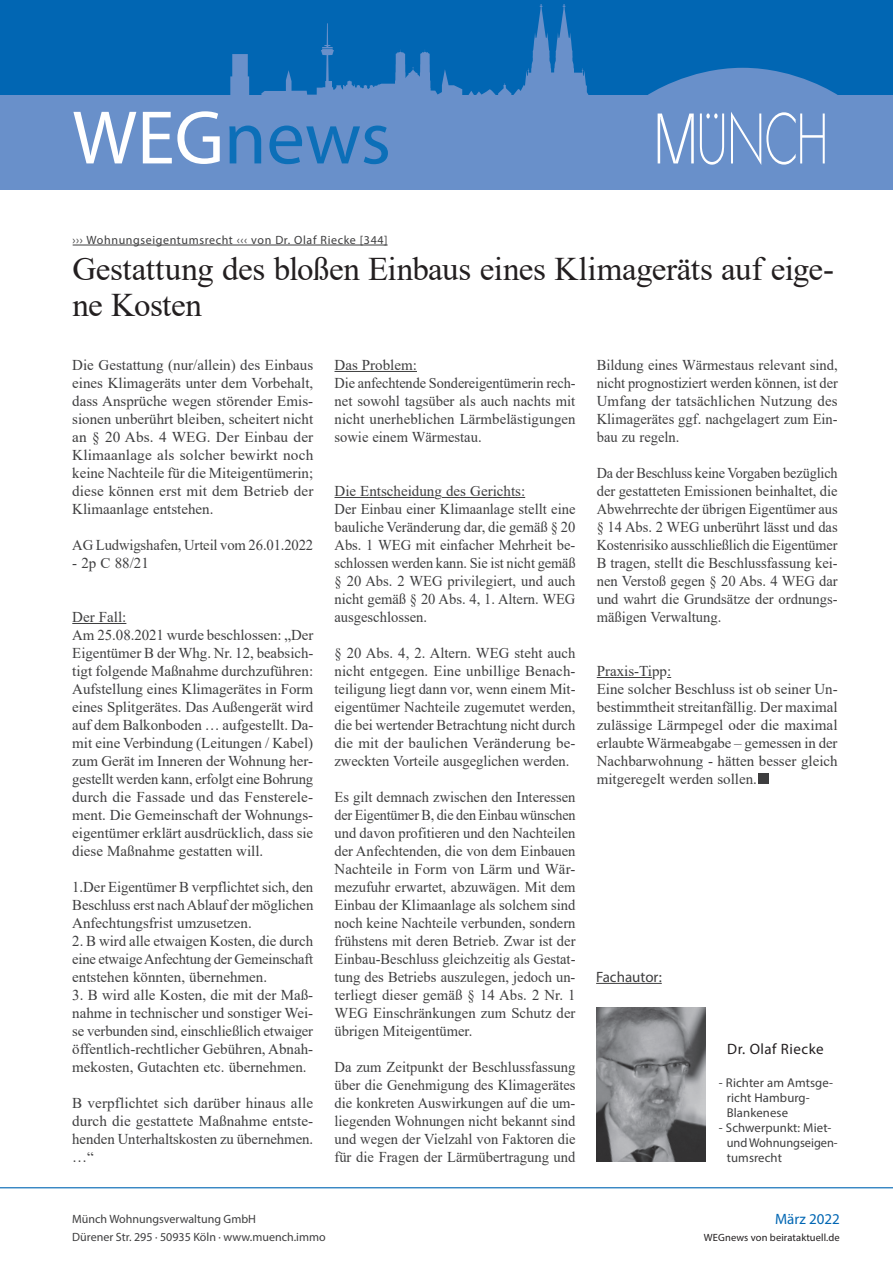
<style>
.page{position:relative;width:893px;height:1263px;background:#fff}
.page>*{position:absolute;margin:0;border:0;box-sizing:border-box;transform-origin:0 0}
.t1{font:76.5px "Myriad Pro";color:#0c6fb8}
.t2{font:33px/36px "Times New Roman";letter-spacing:-.015em;color:#231f20}
.t3{font:15px/18px "Times New Roman";color:#3e3e3f;text-align:justify}
.t4{font:15px/18px "Times New Roman";color:#3e3e3f;text-align:justify;scale:.95 1}
.t5{font:15px "Myriad Pro";letter-spacing:.03em;color:#231f20}
.t6{font:15px "Myriad Pro";color:#3e3e3f}
.t7{font:15px "Myriad Pro";color:#0166b3}
.t8{font:12.75px/15px "Myriad Pro";letter-spacing:.01em;color:#3e3e3f}
.t9{font:12px "Myriad Pro";color:#3e3e3f}
.t10{font:12px "Myriad Pro";letter-spacing:.05em;color:#3e3e3f}
.t11{font:10.5px "Myriad Pro";letter-spacing:.01em;color:#231f20}
.s1{color:#fff}
</style>
<div class="page">
<div style="left:0;top:95px;width:893px;height:95px;background:#6990ca"></div>
<hr style="left:0;top:1187px;width:893px;height:1px;background:#0166b3">
<div style="left:0;top:0;width:893px;height:95px;background:#0166b3"></div>
<svg style="left:221px;top:4px;width:372px;height:141px"></svg>
<svg style="left:648px;top:68px;width:189px;height:122px;background:#6b94cc"></svg>
<img style="left:596px;top:1007px;width:110px;height:155px">
<hr style="left:596px;top:983px;width:66px;height:1px;background:#3e3e3f">
<hr style="left:72px;top:623px;width:54px;height:1px;background:#3e3e3f">
<hr style="left:334px;top:371px;width:83px;height:1px;background:#3e3e3f">
<hr style="left:334px;top:497px;width:100px;height:1px;background:#3e3e3f">
<hr style="left:442px;top:497px;width:83px;height:1px;background:#3e3e3f">
<hr style="left:73px;top:245px;width:315px;height:1px;background:#3e3e3f">
<hr style="left:597px;top:677px;width:55px;height:1px;background:#3e3e3f">
<div style="left:758px;top:773px;width:11px;height:11px;background:#3e3e3f"></div>
<h1 class="t1" style="left:72px;top:91px;width:320px"><span class="s1">WEG</span>news</h1>
<p class="t10" style="left:73px;top:232px;width:316px">››› Wohnungseigentumsrecht ‹‹‹ von Dr. Olaf Riecke [344]</p>
<h2 class="t2" style="left:72px;top:250px;width:763px">Gestattung des bloßen Einbaus eines Klimageräts auf eige&shy;ne Kosten</h2>
<p class="t3" style="left:72px;top:355px;width:243px">Die Gestattung (nur/allein) des Einbaus eines Klimageräts unter dem Vorbehalt, dass Ansprüche wegen störender Emis&shy;sionen unberührt bleiben, scheitert nicht an § 20 Abs. 4 WEG. Der Einbau der Klimaanlage als solcher bewirkt noch keine Nachteile für die Miteigentümerin; diese können erst mit dem Betrieb der Klimaanlage entstehen.</p>
<p class="t3" style="left:72px;top:535px;width:242px">AG Ludwigshafen, Urteil vom 26.01.2022</p>
<p class="t3" style="left:72px;top:553px;width:78px">- 2p C 88/21</p>
<p class="t3" style="left:72px;top:607px;width:243px;text-align:left">Der Fall:<br>Am 25.08.2021 wurde beschlossen: „Der Eigentümer B der Whg. Nr. 12, beabsich&shy;tigt folgende Maßnahme durchzuführen:<br>Aufstellung eines Klimagerätes in Form eines Splitgerätes. Das Außengerät wird auf dem Balkonboden … aufgestellt. Da&shy;mit eine Verbindung (Leitungen / Kabel) zum Gerät im Inneren der Wohnung her&shy;gestellt werden kann, erfolgt eine Bohrung durch die Fassade und das Fensterele&shy;ment. Die Gemeinschaft der Wohnungs&shy;eigentümer erklärt ausdrücklich, dass sie diese Maßnahme gestatten will.</p>
<p class="t3" style="left:72px;top:877px;width:243px">1.Der Eigentümer B verpflichtet sich, den Beschluss erst nach Ablauf der möglichen Anfechtungsfrist umzusetzen.</p>
<p class="t3" style="left:72px;top:931px;width:242px">2. B wird alle etwaigen Kosten, die durch eine etwaige Anfechtung der Gemeinschaft entstehen könnten, übernehmen.</p>
<p class="t3" style="left:72px;top:985px;width:242px">3. B wird alle Kosten, die mit der Maß&shy;nahme in technischer und sonstiger Wei&shy;se verbunden sind, einschließlich etwaiger öffentlich-rechtlicher Gebühren, Abnah&shy;mekosten, Gutachten etc. übernehmen.</p>
<p class="t3" style="left:72px;top:1093px;width:243px">B verpflichtet sich darüber hinaus alle durch die gestattete Maßnahme entste&shy;henden Unterhaltskosten zu übernehmen. …“</p>
<p class="t3" style="left:334px;top:355px;width:243px;text-align:left">Das Problem:<br>Die anfechtende Sondereigentümerin rech&shy;net sowohl tagsüber als auch nachts mit nicht unerheblichen Lärmbelästigungen sowie einem Wärmestau.</p>
<p class="t3" style="left:334px;top:481px;width:243px;text-align:left">Die Entscheidung des Gerichts:<br>Der Einbau einer Klimaanlage stellt eine bauliche Veränderung dar, die gemäß § 20<br>Abs. 1 WEG mit einfacher Mehrheit be&shy;schlossen werden kann. Sie ist nicht gemäß § 20 Abs. 2 WEG privilegiert, und auch nicht gemäß § 20 Abs. 4, 1. Altern. WEG ausgeschlossen.</p>
<p class="t3" style="left:334px;top:643px;width:243px">§ 20 Abs. 4, 2. Altern. WEG steht auch nicht entgegen. Eine unbillige Benach&shy;teiligung liegt dann vor, wenn einem Mit&shy;eigentümer Nachteile zugemutet werden, die bei wertender Betrachtung nicht durch die mit der baulichen Veränderung be&shy;zweckten Vorteile ausgeglichen werden.</p>
<p class="t3" style="left:334px;top:787px;width:243px">Es gilt demnach zwischen den Interessen der Eigentümer B, die den Einbau wünschen und davon profitieren und den Nachteilen der Anfechtenden, die von dem Einbauen Nachteile in Form von Lärm und Wär&shy;mezufuhr erwartet, abzuwägen. Mit dem Einbau der Klimaanlage als solchem sind noch keine Nachteile verbunden, sondern frühstens mit deren Betrieb. Zwar ist der Einbau-Beschluss gleichzeitig als Gestat&shy;tung des Betriebs auszulegen, jedoch un&shy;terliegt dieser gemäß § 14 Abs. 2 Nr. 1<br>WEG Einschränkungen zum Schutz der übrigen Miteigentümer.</p>
<p class="t3" style="left:334px;top:1057px;width:243px">Da zum Zeitpunkt der Beschlussfassung über die Genehmigung des Klimagerätes die konkreten Auswirkungen auf die um&shy;liegenden Wohnungen nicht bekannt sind und wegen der Vielzahl von Faktoren die für die Fragen der Lärmübertragung und</p>
<p class="t3" style="left:597px;top:355px;width:243px">Bildung eines Wärmestaus relevant sind, nicht prognostiziert werden können, ist der Umfang der tatsächlichen Nutzung des Klimagerätes ggf. nachgelagert zum Ein&shy;bau zu regeln.</p>
<p class="t4" style="left:597px;top:463px;width:255px">Da der Beschluss keine Vorgaben bezüglich der gestatteten Emissionen beinhaltet, die Abwehrrechte der übrigen Eigentümer aus § 14 Abs. 2 WEG unberührt lässt und das Kostenrisiko ausschließlich die Eigentümer B tragen, stellt die Beschlussfassung kei&shy;nen Verstoß gegen § 20 Abs. 4 WEG dar und wahrt die Grundsätze der ordnungs&shy;mäßigen Verwaltung.</p>
<p class="t3" style="left:597px;top:661px;width:242px;text-align:left">Praxis-Tipp:<br>Eine solcher Beschluss ist ob seiner Un&shy;bestimmtheit streitanfällig. Der maximal zulässige Lärmpegel oder die maximal erlaubte Wärmeabgabe – gemessen in der Nachbarwohnung - hätten besser gleich mitgeregelt werden sollen.</p>
<p class="t6" style="left:596px;top:967px;width:67px">Fachautor:</p>
<p class="t5" style="left:727px;top:1039px;width:98px">Dr. Olaf Riecke</p>
<p class="t8" style="left:727px;top:1075px;width:108px;text-indent:-8px">- Richter am Amtsge&shy;richt Hamburg-<br>Blankenese</p>
<p class="t8" style="left:727px;top:1120px;width:112px;text-indent:-8px">- Schwerpunkt: Miet&shy;und Wohnungseigen&shy;tumsrecht</p>
<p class="t9" style="left:72px;top:1212px;width:185px">Münch Wohnungsverwaltung GmbH</p>
<p class="t7" style="left:775px;top:1209px;width:66px">März 2022</p>
<p class="t9" style="left:72px;top:1230px;width:255px">Dürener Str. 295 · 50935 Köln · www.muench.immo</p>
<p class="t11" style="left:704px;top:1231px;width:137px">WEGnews von beirataktuell.de</p>
</div>
